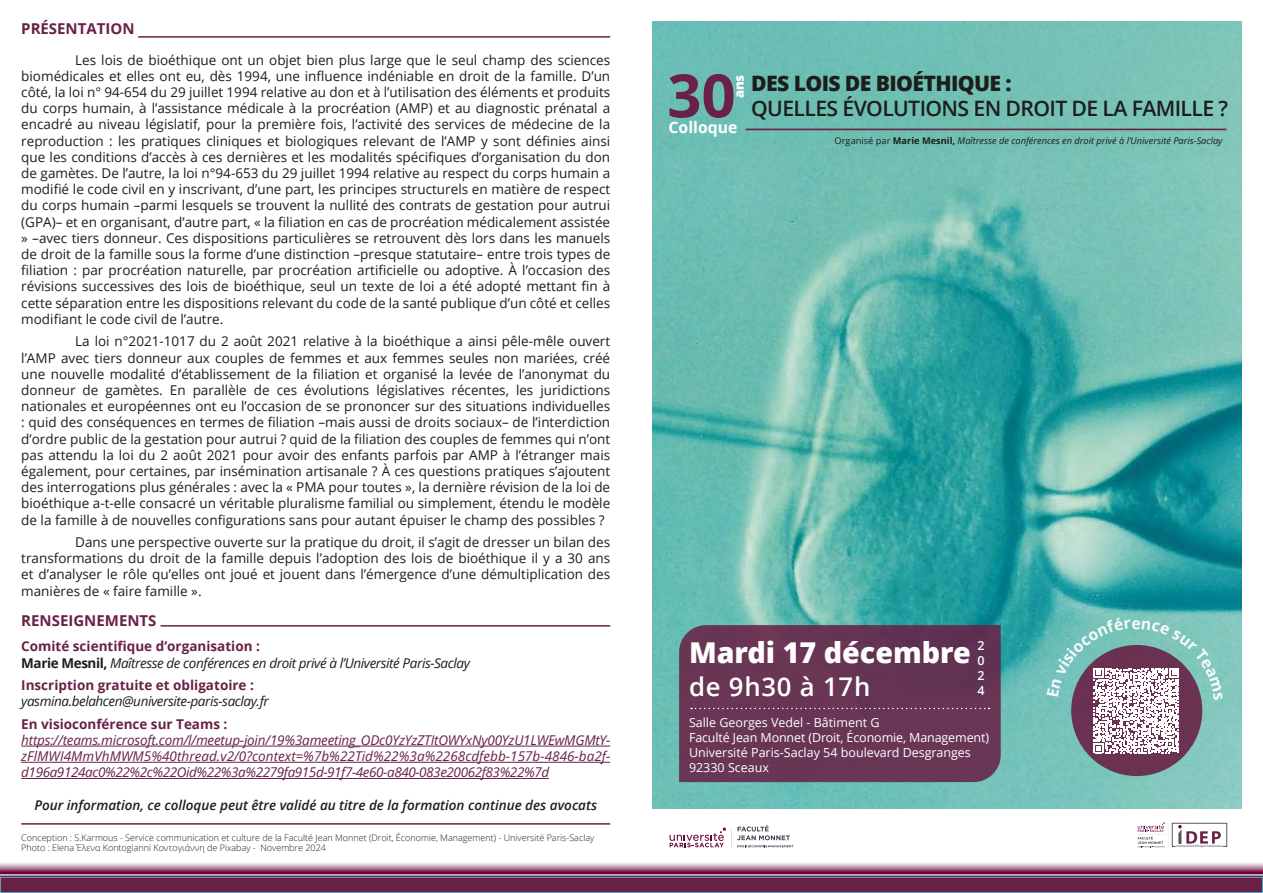
<style>
.page{position:relative;width:1263px;height:893px;background:#fff}
.page>*{position:absolute;margin:0;border:0;box-sizing:border-box;transform-origin:0 0}
.t1{font:700 59.85px "Open Sans";color:#692146}
.t2{font:800 28.65px "Open Sans";color:#fff}
.t3{font:600 25.8px "Open Sans";letter-spacing:.03em;color:#fff}
.t4{font:600 21.3px "Open Sans";letter-spacing:-.03em;color:#1d1d1b}
.t5{font:800 21.3px "Open Sans";letter-spacing:-.03em;color:#1d1d1b}
.t6{font:700 15.75px "Open Sans";color:#fff}
.t7{font:700 15px "Open Sans";color:#692146}
.t8{font:13.5px/16.2px "Open Sans";color:#1d1d1b;text-align:justify}
.t9{font:italic 13.5px/16.2px "Open Sans";letter-spacing:-.03em;color:#692146;text-align:justify}
.t10{font:italic 13.5px "Open Sans";letter-spacing:-.03em;color:#1d1d1b}
.t11{font:700 13.5px "Open Sans";color:#692146}
.t12{font:italic 600 13.5px "Open Sans";color:#1d1d1b}
.t13{font:800 13.05px "Open Sans";color:#fff}
.t14{font:12.45px/15px "Open Sans";color:#fff}
.t15{font:600 12.45px "Open Sans";color:#fff}
.t16{font:italic 9.3px "Open Sans";color:#1d1d1b}
.t17{font:300 9px "Open Sans";color:#1d1d1b}
.t18{font:600 2.85px "Open Sans";color:#575756}
.s1{font-weight:700;font-style:normal}
.s2{font-style:normal}
</style>
<div class="page">
<svg style="left:0;top:862px;width:1263px;height:15px;background:#ad7b98"></svg>
<div style="left:0;top:877px;width:1263px;height:16px;background:#692146"></div>
<div style="left:0;top:877px;width:1263px;height:16px;border:1px solid #55c0d4"></div>
<hr style="left:138px;top:36px;width:472px;height:2px;background:#692146">
<hr style="left:161px;top:625px;width:449px;height:2px;background:#692146">
<hr style="left:21px;top:823px;width:589px;height:2px;background:#692146">
<svg style="left:670px;top:825px;width:123px;height:23px"></svg>
<svg style="left:1137px;top:822px;width:90px;height:26px"></svg>
<hr style="left:21px;top:746px;width:589px;height:1px;background:#692146">
<hr style="left:21px;top:762px;width:589px;height:1px;background:#692146">
<hr style="left:21px;top:778px;width:528px;height:1px;background:#692146">
<img style="left:653px;top:21px;width:589px;height:788px">
<hr style="left:745px;top:129px;width:481px;height:1px;background:#692146">
<svg style="left:679px;top:625px;width:322px;height:157px;background:#673554"></svg>
<svg style="left:691px;top:708px;width:298px;height:1px"></svg>
<div style="left:1071px;top:645px;width:131px;height:131px;background:#6b3151;border-radius:50%"></div>
<svg style="left:1047px;top:618px;width:176px;height:135px"></svg>
<p class="t7" style="left:21px;top:18px;width:115px">PRÉSENTATION</p>
<p class="t8" style="left:21px;top:51px;width:590px;text-indent:54px">Les lois de bioéthique ont un objet bien plus large que le seul champ des sciences biomédicales et elles ont eu, dès 1994, une influence indéniable en droit de la famille. D’un côté, la loi n° 94-654 du 29 juillet 1994 relative au don et à l’utilisation des éléments et produits du corps humain, à l’assistance médicale à la procréation (AMP) et au diagnostic prénatal a encadré au niveau législatif, pour la première fois, l’activité des services de médecine de la reproduction : les pratiques cliniques et biologiques relevant de l’AMP y sont définies ainsi que les conditions d’accès à ces dernières et les modalités spécifiques d’organisation du don de gamètes. De l’autre, la loi n°94-653 du 29 juillet 1994 relative au respect du corps humain a modifié le code civil en y inscrivant, d’une part, les principes structurels en matière de respect du corps humain –parmi lesquels se trouvent la nullité des contrats de gestation pour autrui (GPA)– et en organisant, d’autre part, « la filiation en cas de procréation médicalement assistée » –avec tiers donneur. Ces dispositions particulières se retrouvent dès lors dans les manuels de droit de la famille sous la forme d’une distinction –presque statutaire– entre trois types de filiation : par procréation naturelle, par procréation artificielle ou adoptive. À l’occasion des révisions successives des lois de bioéthique, seul un texte de loi a été adopté mettant fin à cette séparation entre les dispositions relevant du code de la santé publique d’un côté et celles modifiant le code civil de l’autre.</p>
<p class="t8" style="left:21px;top:333px;width:590px;text-indent:54px">La loi n°2021-1017 du 2 août 2021 relative à la bioéthique a ainsi pêle-mêle ouvert l’AMP avec tiers donneur aux couples de femmes et aux femmes seules non mariées, créé une nouvelle modalité d’établissement de la filiation et organisé la levée de l’anonymat du donneur de gamètes. En parallèle de ces évolutions législatives récentes, les juridictions nationales et européennes ont eu l’occasion de se prononcer sur des situations individuelles : quid des conséquences en termes de filiation –mais aussi de droits sociaux– de l’interdiction d’ordre public de la gestation pour autrui ? quid de la filiation des couples de femmes qui n’ont pas attendu la loi du 2 août 2021 pour avoir des enfants parfois par AMP à l’étranger mais également, pour certaines, par insémination artisanale ? À ces questions pratiques s’ajoutent des interrogations plus générales : avec la « PMA pour toutes », la dernière révision de la loi de bioéthique a-t-elle consacré un véritable pluralisme familial ou simplement, étendu le modèle de la famille à de nouvelles configurations sans pour autant épuiser le champ des possibles ?</p>
<p class="t8" style="left:21px;top:534px;width:590px;text-indent:54px">Dans une perspective ouverte sur la pratique du droit, il s’agit de dresser un bilan des transformations du droit de la famille depuis l’adoption des lois de bioéthique il y a 30 ans et d’analyser le rôle qu’elles ont joué et jouent dans l’émergence d’une démultiplication des manières de « faire famille ».</p>
<p class="t7" style="left:21px;top:610px;width:137px">RENSEIGNEMENTS</p>
<p class="t11" style="left:21px;top:637px;width:240px">Comité scientifique d’organisation :</p>
<p class="t10" style="left:21px;top:653px;width:450px"><span class="s1">Marie Mesnil,</span> Maîtresse de conférences en droit privé à l’Université Paris-Saclay</p>
<p class="t11" style="left:21px;top:676px;width:234px">Inscription gratuite et obligatoire :</p>
<p class="t10" style="left:21px;top:692px;width:249px">yasmina.belahcen@universite-paris-saclay.fr</p>
<p class="t11" style="left:21px;top:714px;width:208px">En visioconférence sur Teams :</p>
<p class="t9" style="left:21px;top:732px;width:591px">https://teams.microsoft.com/l/meetup-join/19%3ameeting_ODc0YzYzZTItOWYxNy00YzU1LWEwMGMtY&shy;zFlMWI4MmVhMWM5%40thread.v2/0?context=%7b%22Tid%22%3a%2268cdfebb-157b-4846-ba2f&shy;d196a9124ac0%22%2c%22Oid%22%3a%2279fa915d-91f7-4e60-a840-083e20062f83%22%7d</p>
<p class="t12" style="left:34px;top:796px;width:564px">Pour information, ce colloque peut être validé au titre de la formation continue des avocats</p>
<p class="t1" style="left:667px;top:53px;width:70px">30</p>
<p class="t13" style="left:729px;top:98px;width:25px;rotate:-90deg">ans</p>
<p class="t5" style="left:751px;top:67px;width:262px">DES LOIS DE BIOÉTHIQUE :</p>
<p class="t4" style="left:751px;top:94px;width:478px">QUELLES ÉVOLUTIONS EN DROIT DE LA FAMILLE ?</p>
<p class="t6" style="left:668px;top:116px;width:70px">Colloque</p>
<p class="t16" style="left:835px;top:134px;width:389px"><span class="s2">Organisé par</span> <span class="s1">Marie Mesnil,</span> Maîtresse de conférences en droit privé à l’Université Paris-Saclay</p>
<p class="t2" style="left:689px;top:631px;width:283px">Mardi 17 décembre</p>
<p class="t3" style="left:689px;top:669px;width:183px">de 9h30 à 17h</p>
<p class="t14" style="left:689px;top:715px;width:192px">Salle Georges Vedel - Bâtiment G</p>
<p class="t14" style="left:689px;top:730px;width:302px">Faculté Jean Monnet (Droit, Économie, Management)<br>Université Paris-Saclay 54 boulevard Desgranges</p>
<p class="t14" style="left:689px;top:760px;width:82px">92330 Sceaux</p>
<p class="t15" style="left:977px;top:637px;width:9px">2</p>
<p class="t15" style="left:977px;top:652px;width:9px">0</p>
<p class="t15" style="left:977px;top:667px;width:9px">2</p>
<p class="t15" style="left:977px;top:682px;width:9px">4</p>
<p class="t17" style="left:21px;top:831px;width:574px">Conception : S.Karmous - Service communication et culture de la Faculté Jean Monnet (Droit, Économie, Management) - Université Paris-Saclay</p>
<p class="t17" style="left:21px;top:842px;width:306px">Photo : Elena Έλενα Kontogianni Κοντογιάννη de Pixabay - Novembre 2024</p>
<p class="t18" style="left:1176px;top:844px;width:47px">Institut Droit Éthique Patrimoine</p>
</div>
